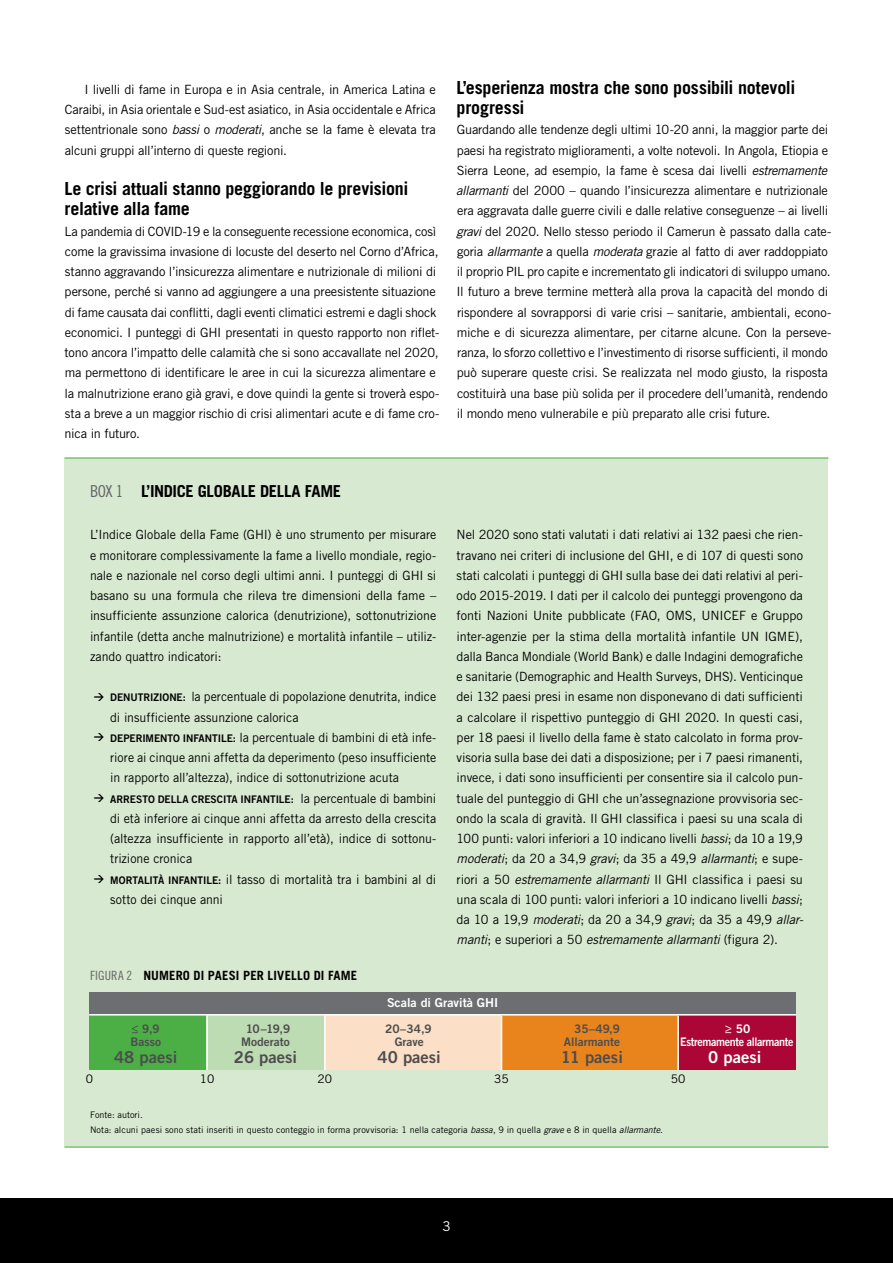
<style>
.page{position:relative;width:893px;height:1263px;background:#fff}
.page>*{position:absolute;margin:0;border:0;box-sizing:border-box;transform-origin:0 0}
.t1{font:700 18px/20.2px "Trade Gothic LT Std";letter-spacing:-.015em;color:#000}
.t2{font:700 16.5px "Trade Gothic LT Std";letter-spacing:-.02em;color:#000}
.t3{font:16.5px "Trade Gothic LT Std Bd 2";color:#4d4d4f}
.t4{font:16.5px "Trade Gothic LT Std Bd 2";color:#fff}
.t5{font:13.5px "Trade Gothic LT Std";color:#fff}
.t6{font:12.75px/20.2px "Trade Gothic LT Std";letter-spacing:-.015em;color:#000;text-align:justify}
.t7{font:700 12.75px "Trade Gothic LT Std";letter-spacing:.01em;color:#000}
.t8{font:12.3px "Trade Gothic LT Std Bd 2";color:#fff}
.t9{font:11.85px/13.2px "Trade Gothic LT Std Bd 2";color:#4d4d4f}
.t10{font:11.85px "Trade Gothic LT Std Bd 2";letter-spacing:-.03em;color:#fff;scale:.91 1}
.t11{font:11.85px "Trade Gothic LT Std";color:#000}
.t12{font:11.85px "Trade Gothic LT Std Bd 2";letter-spacing:-.03em;color:#fff}
.t13{font:10.5px "Trade Gothic LT Std Bd 2";color:#000}
.t14{font:9px "Trade Gothic LT Std";letter-spacing:.005em;color:#000}
.s1{font-style:italic}
.s2{font-family:"Trade Gothic LT Std Cn 18";font-weight:400;color:#636466}
.s3{font-family:"DIN";font-weight:700;font-size:10.5px}
.s4{font-family:"Trade Gothic LT Std Bd 2";font-size:10.5px}
.s5{font-family:"DIN";font-weight:700}
.s6{font-family:"Trade Gothic LT Std";font-size:12.75px}
</style>
<div class="page">
<div style="left:64px;top:458px;width:764px;height:689px;background:#d8e9d1"></div>
<hr style="left:64px;top:457px;width:764px;height:1px;background:#4caf45">
<hr style="left:64px;top:1146px;width:764px;height:1px;background:#4caf45">
<div style="left:89px;top:1015px;width:118px;height:55px;background:#4caf45"></div>
<div style="left:207px;top:1015px;width:117px;height:55px;background:#bedcb3"></div>
<div style="left:325px;top:1015px;width:177px;height:55px;background:#fbe0c7"></div>
<div style="left:501px;top:1015px;width:177px;height:55px;background:#e9841d"></div>
<div style="left:678px;top:1015px;width:118px;height:55px;background:#ab0635"></div>
<div style="left:89px;top:993px;width:707px;height:21px;background:#6d6e71"></div>
<hr style="left:206px;top:1015px;width:2px;height:55px;background:#fff">
<hr style="left:324px;top:1015px;width:2px;height:55px;background:#fff">
<hr style="left:501px;top:1015px;width:1px;height:55px;background:#fff">
<hr style="left:677px;top:1015px;width:2px;height:55px;background:#fff">
<hr style="left:89px;top:1014px;width:707px;height:1px;background:#fff">
<div style="left:0;top:1198px;width:893px;height:65px;background:#000"></div>
<p class="t6" style="left:65px;top:79px;width:373px;text-indent:20px">I livelli di fame in Europa e in Asia centrale, in America Latina e Caraibi, in Asia orientale e Sud-est asiatico, in Asia occidentale e Africa settentrionale sono <span class="s1">bassi</span> o <span class="s1">moderati</span>, anche se la fame è elevata tra alcuni gruppi all’interno di queste regioni.</p>
<h1 class="t1" style="left:64px;top:178px;width:345px">Le crisi attuali stanno peggiorando le previsioni relative alla fame</h1>
<p class="t6" style="left:64px;top:221px;width:376px;text-align:left">La pandemia di COVID-19 e la conseguente recessione economica, così come la gravissima invasione di locuste del deserto nel Corno d’Africa, stanno aggravando l’insicurezza alimentare e nutrizionale di milioni di persone, perché si vanno ad aggiungere a una preesistente situazione di fame causata dai conflitti, dagli eventi climatici estremi e dagli shock economici. I punteggi di GHI presentati in questo rapporto non riflet&shy;tono ancora l’impatto delle calamità che si sono accavallate nel 2020, ma permettono di identificare le aree in cui la sicurezza alimentare e la malnutrizione erano già gravi, e dove quindi la gente si troverà espo&shy;sta a breve a un maggior rischio di crisi alimentari acute e di fame cro&shy;nica in futuro.</p>
<h1 class="t1" style="left:457px;top:77px;width:340px">L’esperienza mostra che sono possibili notevoli progressi</h1>
<p class="t6" style="left:456px;top:119px;width:377px;text-align:left">Guardando alle tendenze degli ultimi 10-20 anni, la maggior parte dei paesi ha registrato miglioramenti, a volte notevoli. In Angola, Etiopia e Sierra Leone, ad esempio, la fame è scesa dai livelli <span class="s1">estremamente allarmanti</span> del 2000 – quando l’insicurezza alimentare e nutrizionale era aggravata dalle guerre civili e dalle relative conseguenze – ai livelli <span class="s1">gravi</span> del 2020. Nello stesso periodo il Camerun è passato dalla cate&shy;goria <span class="s1">allarmante</span> a quella <span class="s1">moderata</span> grazie al fatto di aver raddoppiato il proprio PIL pro capite e incrementato gli indicatori di sviluppo umano.<br>Il futuro a breve termine metterà alla prova la capacità del mondo di rispondere al sovrapporsi di varie crisi – sanitarie, ambientali, econo&shy;miche e di sicurezza alimentare, per citarne alcune. Con la perseve&shy;ranza, lo sforzo collettivo e l’investimento di risorse sufficienti, il mondo può superare queste crisi. Se realizzata nel modo giusto, la risposta costituirà una base più solida per il procedere dell’umanità, rendendo il mondo meno vulnerabile e più preparato alle crisi future.</p>
<p class="t2" style="left:90px;top:481px;width:253px"><span class="s2">BOX 1</span> L’INDICE GLOBALE DELLA FAME</p>
<p class="t6" style="left:90px;top:524px;width:348px">L’Indice Globale della Fame (GHI) è uno strumento per misurare e monitorare complessivamente la fame a livello mondiale, regio&shy;nale e nazionale nel corso degli ultimi anni. I punteggi di GHI si basano su una formula che rileva tre dimensioni della fame – insufficiente assunzione calorica (denutrizione), sottonutrizione infantile (detta anche malnutrizione) e mortalità infantile – utiliz&shy;zando quattro indicatori:</p>
<p class="t6" style="left:94px;top:686px;width:344px"><span class="s3">&gt;</span> <span class="s4">DENUTRIZIONE:</span> la percentuale di popolazione denutrita, indice</p>
<p class="t6" style="left:110px;top:707px;width:190px">di insufficiente assunzione calorica</p>
<p class="t6" style="left:94px;top:727px;width:344px"><span class="s3">&gt;</span> <span class="s4">DEPERIMENTO INFANTILE:</span> la percentuale di bambini di età infe-</p>
<p class="t6" style="left:110px;top:747px;width:328px">riore ai cinque anni affetta da deperimento (peso insufficiente</p>
<p class="t6" style="left:110px;top:767px;width:290px">in rapporto all’altezza), indice di sottonutrizione acuta</p>
<p class="t13" style="left:94px;top:792px;width:344px"><span class="s5">&gt;</span> ARRESTO DELLA CRESCITA INFANTILE: <span class="s6">la percentuale di bambini</span></p>
<p class="t6" style="left:110px;top:808px;width:328px">di età inferiore ai cinque anni affetta da arresto della crescita</p>
<p class="t6" style="left:110px;top:828px;width:328px">(altezza insufficiente in rapporto all’età), indice di sottonu-</p>
<p class="t6" style="left:110px;top:848px;width:83px">trizione cronica</p>
<p class="t6" style="left:94px;top:869px;width:344px"><span class="s3">&gt;</span> <span class="s4">MORTALITÀ INFANTILE:</span> il tasso di mortalità tra i bambini al di</p>
<p class="t6" style="left:110px;top:889px;width:114px">sotto dei cinque anni</p>
<p class="t7" style="left:90px;top:968px;width:269px"><span class="s2">FIGURA 2</span> NUMERO DI PAESI PER LIVELLO DI FAME</p>
<p class="t6" style="left:457px;top:524px;width:348px">Nel 2020 sono stati valutati i dati relativi ai 132 paesi che rien&shy;travano nei criteri di inclusione del GHI, e di 107 di questi sono stati calcolati i punteggi di GHI sulla base dei dati relativi al peri&shy;odo 2015-2019. I dati per il calcolo dei punteggi provengono da fonti Nazioni Unite pubblicate (FAO, OMS, UNICEF e Gruppo inter-agenzie per la stima della mortalità infantile UN IGME), dalla Banca Mondiale (World Bank) e dalle Indagini demografiche e sanitarie (Demographic and Health Surveys, DHS). Venticinque dei 132 paesi presi in esame non disponevano di dati sufficienti a calcolare il rispettivo punteggio di GHI 2020. In questi casi, per 18 paesi il livello della fame è stato calcolato in forma prov&shy;visoria sulla base dei dati a disposizione; per i 7 paesi rimanenti, invece, i dati sono insufficienti per consentire sia il calcolo pun&shy;tuale del punteggio di GHI che un’assegnazione provvisoria sec&shy;ondo la scala di gravità. Il GHI classifica i paesi su una scala di 100 punti: valori inferiori a 10 indicano livelli <span class="s1">bassi</span>; da 10 a 19,9 <span class="s1">moderati</span>; da 20 a 34,9 <span class="s1">gravi</span>; da 35 a 49,9 <span class="s1">allarmanti</span>; e supe&shy;riori a 50 <span class="s1">estremamente allarmanti</span> Il GHI classifica i paesi su una scala di 100 punti: valori inferiori a 10 indicano livelli <span class="s1">bassi</span>; da 10 a 19,9 <span class="s1">moderati</span>; da 20 a 34,9 <span class="s1">gravi</span>; da 35 a 49,9 <span class="s1">allar&shy;manti</span>; e superiori a 50 <span class="s1">estremamente allarmanti</span> (figura 2).</p>
<p class="t9" style="left:130px;top:1021px;width:32px">≤99<br>Basso</p>
<p class="t9" style="left:149px;top:1021px;width:5px">,</p>
<p class="t8" style="left:387px;top:995px;width:113px">Scala di Gravità GHI</p>
<p class="t9" style="left:241px;top:1021px;width:51px;text-align:center">10–19 9<br>Moderato</p>
<p class="t9" style="left:385px;top:1021px;width:48px">20–34 9</p>
<p class="t9" style="left:574px;top:1021px;width:48px">35–49 9</p>
<p class="t9" style="left:279px;top:1022px;width:5px">,</p>
<p class="t9" style="left:421px;top:1021px;width:5px">,</p>
<p class="t9" style="left:609px;top:1021px;width:5px">,</p>
<p class="t12" style="left:725px;top:1021px;width:27px">≥ 50</p>
<p class="t9" style="left:395px;top:1035px;width:31px">Grave</p>
<p class="t9" style="left:564px;top:1035px;width:58px">Allarmante</p>
<p class="t10" style="left:680px;top:1034px;width:126px">Estremamente allarmante</p>
<p class="t3" style="left:114px;top:1046px;width:65px">48 paesi</p>
<p class="t3" style="left:234px;top:1046px;width:65px">26 paesi</p>
<p class="t3" style="left:378px;top:1046px;width:65px">40 paesi</p>
<p class="t3" style="left:561px;top:1046px;width:64px">11 paesi</p>
<p class="t4" style="left:708px;top:1046px;width:55px">0 paesi</p>
<p class="t11" style="left:86px;top:1071px;width:9px">0</p>
<p class="t11" style="left:200px;top:1071px;width:16px">10</p>
<p class="t11" style="left:318px;top:1071px;width:16px">20</p>
<p class="t11" style="left:494px;top:1071px;width:16px">35</p>
<p class="t11" style="left:671px;top:1071px;width:16px">50</p>
<p class="t14" style="left:90px;top:1109px;width:54px">Fonte: autori.</p>
<p class="t14" style="left:90px;top:1124px;width:574px">Nota: alcuni paesi sono stati inseriti in questo conteggio in forma provvisoria: 1 nella categoria <span class="s1">bassa</span>, 9 in quella <span class="s1">grave</span> e 8 in quella <span class="s1">allarmante.</span></p>
<p class="t5" style="left:442px;top:1218px;width:10px">3</p>
</div>
